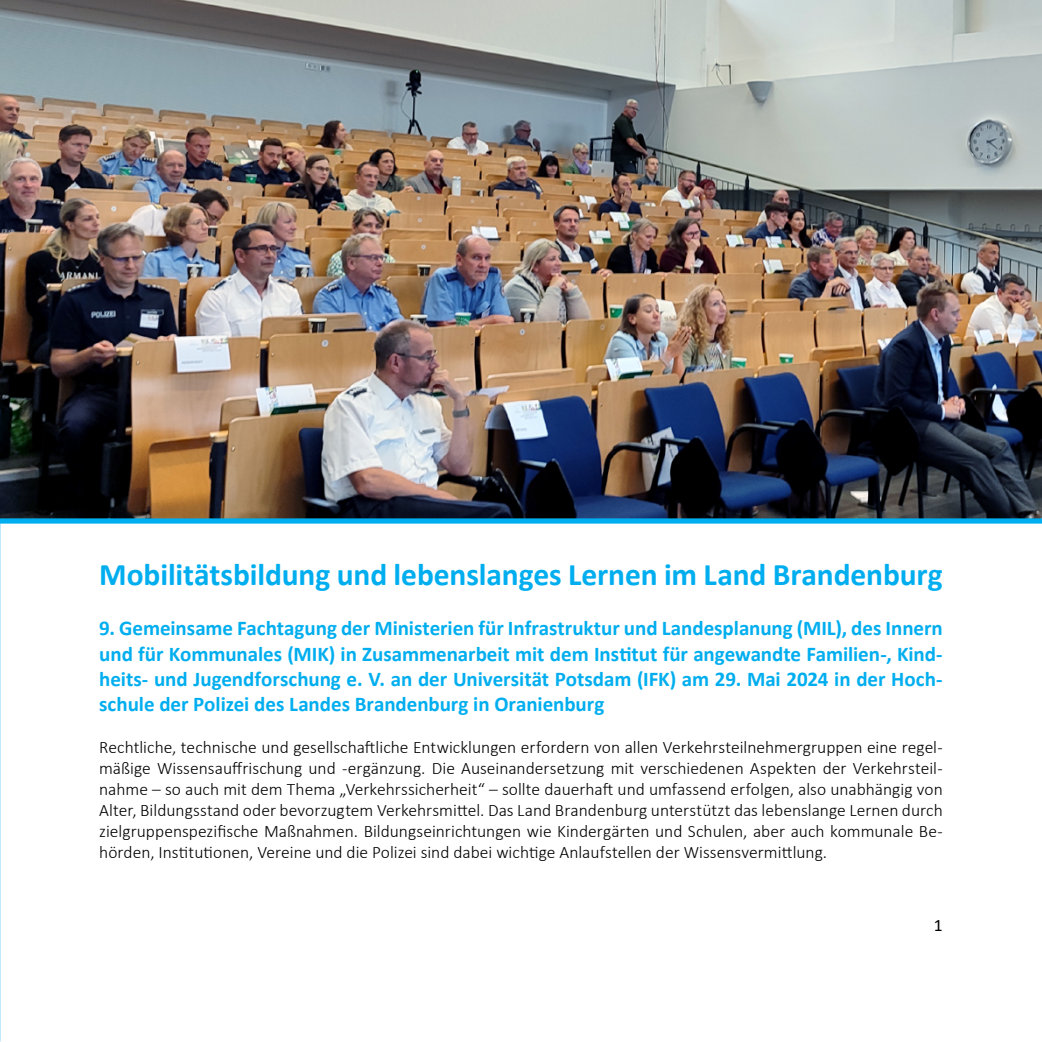
<style>
.page{position:relative;width:1042px;height:1042px;background:#fff}
.page>*{position:absolute;margin:0;border:0;box-sizing:border-box;transform-origin:0 0}
.t1{font:700 31.5px "Calibri";letter-spacing:-.005em;color:#00aeef}
.t2{font:700 21px/25.2px "Calibri";color:#00aeef;text-align:justify}
.t3{font:300 17.5px/21px "Calibri";color:#000;text-align:justify}
.t4{font:17.5px "Calibri";color:#000}
</style>
<div class="page">
<img style="left:0;top:0;width:1042px;height:518px">
<div style="left:0;top:518px;width:1042px;height:5px;background:#00aeef"></div>
<h1 class="t1" style="left:99px;top:552px;width:845px">Mobilitätsbildung und lebenslanges Lernen im Land Brandenburg</h1>
<p class="t2" style="left:99px;top:615px;width:845px">9. Gemeinsame Fachtagung der Ministerien für Infrastruktur und Landesplanung (MIL), des Innern und für Kommunales (MIK) in Zusammenarbeit mit dem Institut für angewandte Familien-, Kind&shy;heits- und Jugendforschung e. V. an der Universität Potsdam (IFK) am 29. Mai 2024 in der Hoch&shy;schule der Polizei des Landes Brandenburg in Oranienburg</p>
<p class="t3" style="left:99px;top:736px;width:845px">Rechtliche, technische und gesellschaftliche Entwicklungen erfordern von allen Verkehrsteilnehmergruppen eine regel&shy;mäßige Wissensauffrischung und -ergänzung. Die Auseinandersetzung mit verschiedenen Aspekten der Verkehrsteil&shy;nahme – so auch mit dem Thema „Verkehrssicherheit“ – sollte dauerhaft und umfassend erfolgen, also unabhängig von Alter, Bildungsstand oder bevorzugtem Verkehrsmittel. Das Land Brandenburg unterstützt das lebenslange Lernen durch zielgruppenspezifische Maßnahmen. Bildungseinrichtungen wie Kindergärten und Schulen, aber auch kommunale Be&shy;hörden, Institutionen, Vereine und die Polizei sind dabei wichtige Anlaufstellen der Wissensvermittlung.</p>
<p class="t4" style="left:934px;top:913px;width:10px">1</p>
</div>
